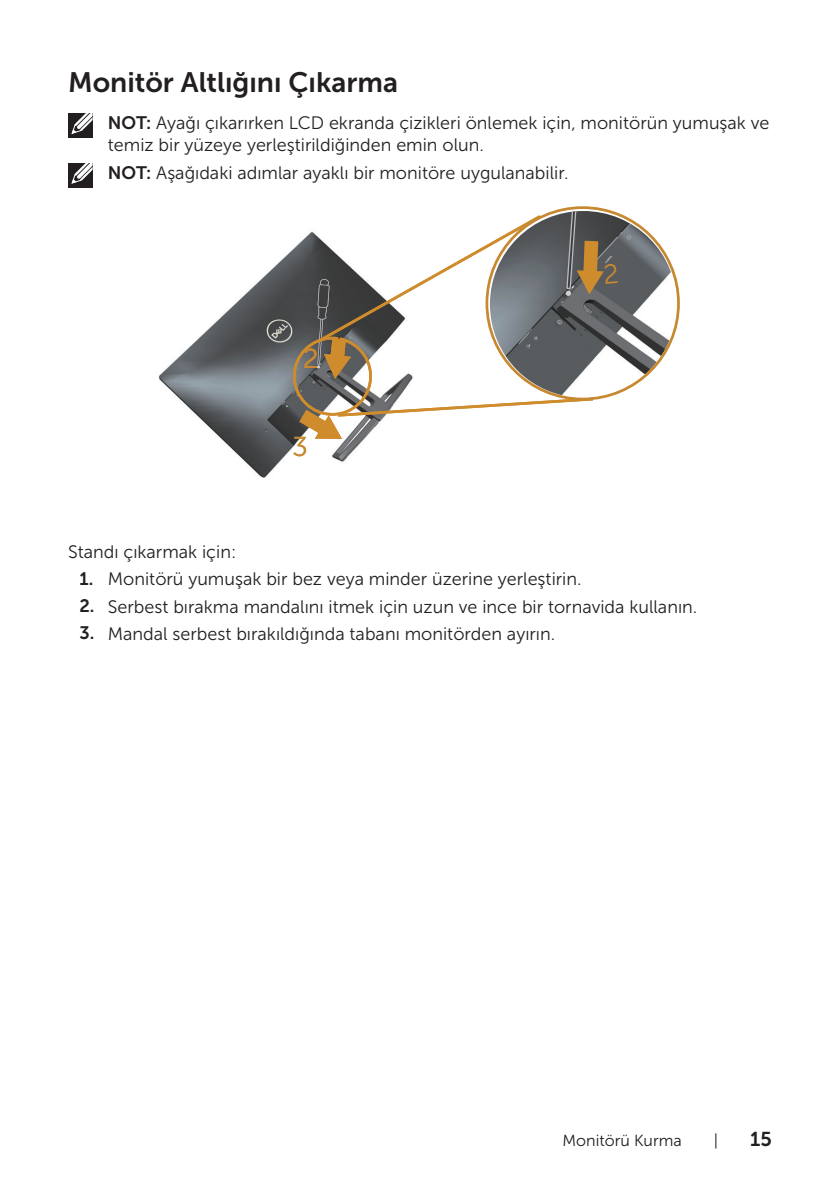
<style>
.page{position:relative;width:840px;height:1191px;background:#fff}
.page>*{position:absolute;margin:0;border:0;box-sizing:border-box;transform-origin:0 0}
.Head_2{font:28px "Museo Sans For Dell 700";color:#231f20}
.t1{font:27.2px "Museo Sans For Dell 300";color:#c78830}
.t2{font:20px "Museo Sans For Dell 700";color:#231f20}
.text{font:18px/21.6px "Museo Sans For Dell 300";color:#231f20}
.t3{font:16px "Museo Sans For Dell 300";color:#231f20}
.s1{font-family:"Museo Sans For Dell 700"}
</style>
<div class="page">
<div style="left:68px;top:113px;width:24px;height:24px;background:#231f20"></div>
<svg style="left:71px;top:113px;width:22px;height:22px"></svg>
<div style="left:68px;top:163px;width:24px;height:24px;background:#231f20"></div>
<svg style="left:71px;top:163px;width:22px;height:22px"></svg>
<img style="left:158px;top:249px;width:206px;height:229px">
<svg style="left:293px;top:206px;width:386px;height:233px"></svg>
<p class="Head_2" style="left:68px;top:67px;width:331px">Monitör Altlığını Çıkarma</p>
<p class="text" style="left:108px;top:112px;width:663px"><span class="s1">NOT:</span> Ayağı çıkarırken LCD ekranda çizikleri önlemek için, monitörün yumuşak ve temiz bir yüzeye yerleştirildiğinden emin olun.</p>
<p class="text" style="left:108px;top:162px;width:462px"><span class="s1">NOT:</span> Aşağıdaki adımlar ayaklı bir monitöre uygulanabilir.</p>
<p class="t1" style="left:303px;top:344px;width:17px">2</p>
<p class="t1" style="left:292px;top:431px;width:17px">3</p>
<p class="text" style="left:68px;top:541px;width:170px">Standı çıkarmak için:</p>
<p class="text" style="left:79px;top:568px;width:503px"><span class="s1">1.</span> Monitörü yumuşak bir bez veya minder üzerine yerleştirin.</p>
<p class="text" style="left:79px;top:595px;width:619px"><span class="s1">2.</span> Serbest bırakma mandalını itmek için uzun ve ince bir tornavida kullanın.</p>
<p class="text" style="left:79px;top:623px;width:477px"><span class="s1">3.</span> Mandal serbest bırakıldığında tabanı monitörden ayırın.</p>
<p class="t3" style="left:562px;top:1131px;width:121px">Monitörü Kurma</p>
<p class="t3" style="left:713px;top:1131px;width:6px">|</p>
<p class="t2" style="left:749px;top:1127px;width:23px">15</p>
</div>
